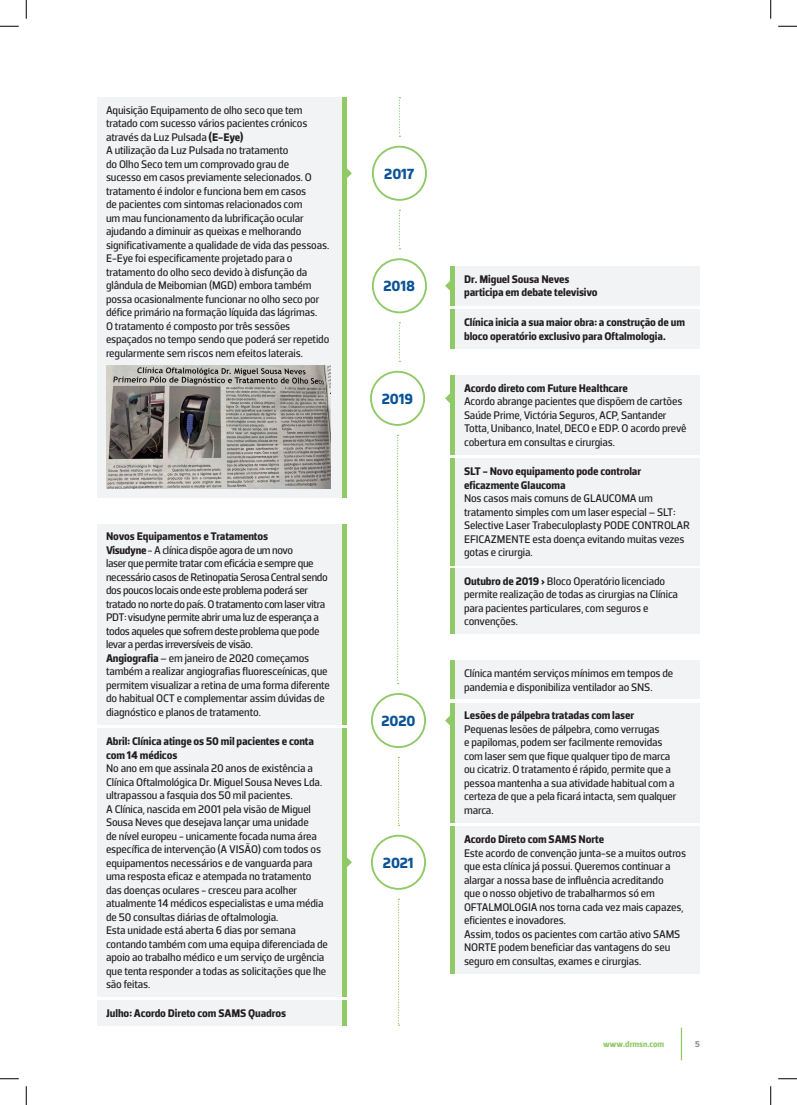
<style>
.page{position:relative;width:797px;height:1105px;background:#fff}
.page>*{position:absolute;margin:0;border:0;box-sizing:border-box;transform-origin:0 0}
.t1{font:700 15px "Porto Sans";letter-spacing:-.01em;color:#0b5498}
.t2{font:11.25px/13.5px "Porto Sans";letter-spacing:-.01em;color:#231f20}
.t3{font:700 11.25px/13.5px "Porto Sans";letter-spacing:-.01em;color:#231f20}
.t4{font:11.25px/13.5px "Porto Sans";letter-spacing:-.03em;color:#231f20}
.t5{font:700 8.75px "Porto Sans";letter-spacing:-.01em;color:#8fca66}
.t6{font:700 8.75px "Porto Sans";color:#939598}
.s1{font-weight:700}
</style>
<div class="page">
<hr style="left:681px;top:1028px;width:1px;height:32px;background:#8fca66">
<svg style="left:399px;top:97px;width:1px;height:40px"></svg>
<svg style="left:399px;top:210px;width:1px;height:39px"></svg>
<svg style="left:399px;top:322px;width:1px;height:40px"></svg>
<svg style="left:397px;top:435px;width:1px;height:249px"></svg>
<div style="left:372px;top:146px;width:55px;height:55px;border:2px solid #8fca66;border-radius:50%"></div>
<div style="left:372px;top:258px;width:55px;height:55px;border:2px solid #8fca66;border-radius:50%"></div>
<div style="left:370px;top:371px;width:55px;height:55px;border:2px solid #8fca66;border-radius:50%"></div>
<div style="left:97px;top:97px;width:249px;height:400px;background:#f2f3f4"></div>
<hr style="left:342px;top:97px;width:4px;height:400px;background:#8fca66">
<svg style="left:346px;top:168px;width:6px;height:11px"></svg>
<div style="left:450px;top:266px;width:249px;height:40px;background:#f2f3f4"></div>
<div style="left:450px;top:309px;width:249px;height:40px;background:#f2f3f4"></div>
<div style="left:450px;top:375px;width:249px;height:80px;background:#f2f3f4"></div>
<div style="left:450px;top:458px;width:249px;height:107px;background:#f2f3f4"></div>
<div style="left:450px;top:569px;width:249px;height:65px;background:#f2f3f4"></div>
<div style="left:450px;top:266px;width:5px;height:40px;background:#8fca66"></div>
<div style="left:450px;top:309px;width:5px;height:40px;background:#8fca66"></div>
<div style="left:450px;top:375px;width:5px;height:80px;background:#8fca66"></div>
<div style="left:450px;top:458px;width:5px;height:107px;background:#8fca66"></div>
<div style="left:450px;top:569px;width:5px;height:65px;background:#8fca66"></div>
<svg style="left:445px;top:281px;width:5px;height:10px"></svg>
<svg style="left:445px;top:393px;width:5px;height:10px"></svg>
<img style="left:106px;top:366px;width:224px;height:122px">
<svg style="left:398px;top:757px;width:1px;height:69px"></svg>
<svg style="left:398px;top:899px;width:1px;height:127px"></svg>
<div style="left:371px;top:693px;width:55px;height:55px;border:2px solid #8fca66;border-radius:50%"></div>
<div style="left:371px;top:835px;width:55px;height:55px;border:2px solid #8fca66;border-radius:50%"></div>
<div style="left:450px;top:660px;width:249px;height:39px;background:#f2f3f4"></div>
<div style="left:450px;top:703px;width:249px;height:119px;background:#f2f3f4"></div>
<div style="left:450px;top:826px;width:249px;height:148px;background:#f2f3f4"></div>
<div style="left:97px;top:524px;width:249px;height:201px;background:#f2f3f4"></div>
<div style="left:97px;top:728px;width:249px;height:269px;background:#f2f3f4"></div>
<div style="left:97px;top:1000px;width:249px;height:26px;background:#f2f3f4"></div>
<div style="left:450px;top:660px;width:5px;height:39px;background:#8fca66"></div>
<div style="left:450px;top:703px;width:5px;height:119px;background:#8fca66"></div>
<div style="left:450px;top:826px;width:5px;height:148px;background:#8fca66"></div>
<hr style="left:342px;top:524px;width:4px;height:201px;background:#8fca66">
<hr style="left:342px;top:728px;width:4px;height:269px;background:#8fca66">
<hr style="left:342px;top:1000px;width:4px;height:26px;background:#8fca66">
<svg style="left:445px;top:716px;width:5px;height:10px"></svg>
<svg style="left:346px;top:857px;width:6px;height:11px"></svg>
<svg style="left:0;top:25px;width:19px;height:2px"></svg>
<svg style="left:778px;top:25px;width:19px;height:2px"></svg>
<svg style="left:0;top:1078px;width:19px;height:1px"></svg>
<svg style="left:778px;top:1078px;width:19px;height:1px"></svg>
<svg style="left:25px;top:0;width:2px;height:19px"></svg>
<svg style="left:25px;top:1086px;width:2px;height:19px"></svg>
<svg style="left:770px;top:0;width:1px;height:19px"></svg>
<svg style="left:770px;top:1086px;width:1px;height:19px"></svg>
<p class="t2" style="left:106px;top:103px;width:203px">Aquisição Equipamento de olho seco que tem tratado com sucesso vários pacientes crónicos através da Luz Pulsada <span class="s1">(E-Eye)</span></p>
<p class="t2" style="left:106px;top:144px;width:225px">A utilização da Luz Pulsada no tratamento<br>do Olho Seco tem um comprovado grau de<br>sucesso em casos previamente selecionados. O tratamento é indolor e funciona bem em casos<br>de pacientes com sintomas relacionados com<br>um mau funcionamento da lubrificação ocular ajudando a diminuir as queixas e melhorando significativamente a qualidade de vida das pessoas.<br>E-Eye foi especificamente projetado para o tratamento do olho seco devido à disfunção da glândula de Meibomian (MGD) embora também possa ocasionalmente funcionar no olho seco por défice primário na formação líquida das lágrimas.<br>O tratamento é composto por três sessões espaçados no tempo sendo que poderá ser repetido regularmente sem riscos nem efeitos laterais.</p>
<p class="t3" style="left:106px;top:530px;width:164px">Novos Equipamentos e Tratamentos</p>
<p class="t4" style="left:106px;top:543px;width:223px"><span class="s1">Visudyne</span> - A clínica dispõe agora de um novo<br>laser que permite tratar com eficácia e sempre que necessário casos de Retinopatia Serosa Central sendo dos poucos locais onde este problema poderá ser tratado no norte do país. O tratamento com laser vitra PDT: visudyne permite abrir uma luz de esperança a todos aqueles que sofrem deste problema que pode levar a perdas irreversíveis de visão.</p>
<p class="t2" style="left:106px;top:651px;width:225px"><span class="s1">Angiografia</span> – em janeiro de 2020 começamos também a realizar angiografias fluoresceínicas, que permitem visualizar a retina de uma forma diferente do habitual OCT e complementar assim dúvidas de diagnóstico e planos de tratamento.</p>
<p class="t3" style="left:106px;top:734px;width:209px">Abril: Clínica atinge os 50 mil pacientes e conta com 14 médicos</p>
<p class="t2" style="left:106px;top:761px;width:218px">No ano em que assinala 20 anos de existência a<br>Clínica Oftalmológica Dr. Miguel Sousa Neves Lda. ultrapassou a fasquia dos 50 mil pacientes.</p>
<p class="t2" style="left:106px;top:802px;width:219px">A Clínica, nascida em 2001 pela visão de Miguel Sousa Neves que desejava lançar uma unidade<br>de nível europeu - unicamente focada numa área específica de intervenção (A VISÃO) com todos os equipamentos necessários e de vanguarda para uma resposta eficaz e atempada no tratamento das doenças oculares - cresceu para acolher atualmente 14 médicos especialistas e uma média de 50 consultas diárias de oftalmologia.</p>
<p class="t2" style="left:106px;top:923px;width:223px">Esta unidade está aberta 6 dias por semana contando também com uma equipa diferenciada de apoio ao trabalho médico e um serviço de urgência que tenta responder a todas as solicitações que lhe são feitas.</p>
<p class="t3" style="left:106px;top:1006px;width:182px">Julho: Acordo Direto com SAMS Quadros</p>
<p class="t1" style="left:384px;top:164px;width:32px">2017</p>
<p class="t1" style="left:383px;top:277px;width:33px">2018</p>
<p class="t1" style="left:382px;top:389px;width:33px">2019</p>
<p class="t1" style="left:381px;top:711px;width:36px">2020</p>
<p class="t1" style="left:383px;top:853px;width:33px">2021</p>
<p class="t3" style="left:464px;top:272px;width:107px">Dr. Miguel Sousa Neves</p>
<p class="t3" style="left:464px;top:286px;width:135px">participa em debate televisivo</p>
<p class="t3" style="left:464px;top:315px;width:222px">Clínica inicia a sua maior obra: a construção de um bloco operatório exclusivo para Oftalmologia.</p>
<p class="t3" style="left:464px;top:381px;width:165px">Acordo direto com Future Healthcare</p>
<p class="t2" style="left:464px;top:395px;width:224px">Acordo abrange pacientes que dispõem de cartões Saúde Prime, Victória Seguros, ACP, Santander Totta, Unibanco, Inatel, DECO e EDP. O acordo prevê cobertura em consultas e cirurgias.</p>
<p class="t3" style="left:464px;top:464px;width:179px">SLT - Novo equipamento pode controlar eficazmente Glaucoma</p>
<p class="t2" style="left:464px;top:492px;width:227px">Nos casos mais comuns de GLAUCOMA um tratamento simples com um laser especial – SLT:<br>Selective Laser Trabeculoplasty PODE CONTROLAR EFICAZMENTE esta doença evitando muitas vezes gotas e cirurgia.</p>
<p class="t2" style="left:464px;top:574px;width:215px"><span class="s1">Outubro de 2019 ›</span> Bloco Operatório licenciado permite realização de todas as cirurgias na Clínica para pacientes particulares, com seguros e convenções.</p>
<p class="t2" style="left:464px;top:667px;width:211px">Clínica mantém serviços mínimos em tempos de pandemia e disponibiliza ventilador ao SNS.</p>
<p class="t3" style="left:464px;top:709px;width:172px">Lesões de pálpebra tratadas com laser</p>
<p class="t2" style="left:464px;top:722px;width:214px">Pequenas lesões de pálpebra, como verrugas<br>e papilomas, podem ser facilmente removidas com laser sem que fique qualquer tipo de marca ou cicatriz. O tratamento é rápido, permite que a pessoa mantenha a sua atividade habitual com a certeza de que a pela ficará intacta, sem qualquer marca.</p>
<p class="t3" style="left:464px;top:832px;width:142px">Acordo Direto com SAMS Norte</p>
<p class="t2" style="left:464px;top:846px;width:223px">Este acordo de convenção junta-se a muitos outros que esta clínica já possui. Queremos continuar a alargar a nossa base de influência acreditando<br>que o nosso objetivo de trabalharmos só em OFTALMOLOGIA nos torna cada vez mais capazes, eficientes e inovadores.</p>
<p class="t2" style="left:464px;top:927px;width:218px">Assim, todos os pacientes com cartão ativo SAMS<br>NORTE podem beneficiar das vantagens do seu seguro em consultas, exames e cirurgias.</p>
<p class="t5" style="left:603px;top:1038px;width:63px">www.drmsn.com</p>
<p class="t6" style="left:695px;top:1038px;width:6px">5</p>
</div>
